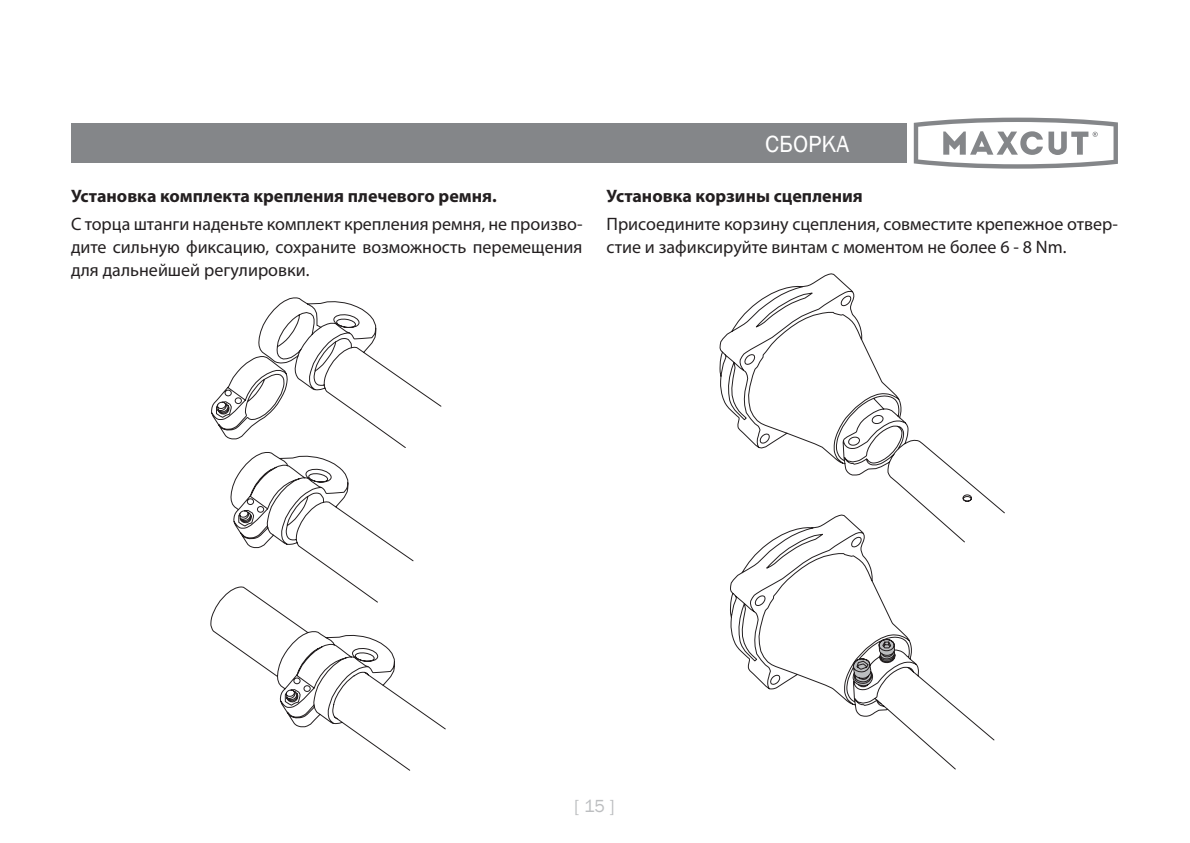
<style>
.page{position:relative;width:1190px;height:843px;background:#fff}
.page>*{position:absolute;margin:0;border:0;box-sizing:border-box;transform-origin:0 0}
.t1{font:24px "Franklin Gothic";color:#fff}
.t2{font:18px/23px "Myriad Pro";color:#231f20;text-align:justify}
.t3{font:700 18px "Myriad Pro";color:#231f20}
.t4{font:18px "Franklin Gothic";color:#bcbec0}
</style>
<div class="page">
<svg style="left:914px;top:118px;width:204px;height:51px"></svg>
<div style="left:71px;top:123px;width:835px;height:40px;background:#848689"></div>
<svg style="left:211px;top:297px;width:231px;height:289px"></svg>
<svg style="left:210px;top:586px;width:236px;height:185px"></svg>
<svg style="left:719px;top:273px;width:286px;height:241px"></svg>
<svg style="left:730px;top:514px;width:265px;height:256px"></svg>
<p class="t3" style="left:71px;top:187px;width:427px">Установка комплекта крепления плечевого ремня.</p>
<p class="t2" style="left:71px;top:213px;width:513px">С торца штанги наденьте комплект крепления ремня, не произво&shy;дите сильную фиксацию, сохраните возможность перемещения для дальнейшей регулировки.</p>
<h1 class="t1" style="left:765px;top:129px;width:86px">СБОРКА</h1>
<p class="t3" style="left:606px;top:187px;width:258px">Установка корзины сцепления</p>
<p class="t2" style="left:606px;top:213px;width:513px">Присоедините корзину сцепления, совместите крепежное отвер&shy;стие и зафиксируйте винтам с моментом не более 6 - 8 Nm.</p>
<p class="t4" style="left:574px;top:798px;width:42px">[ 15 ]</p>
</div>
